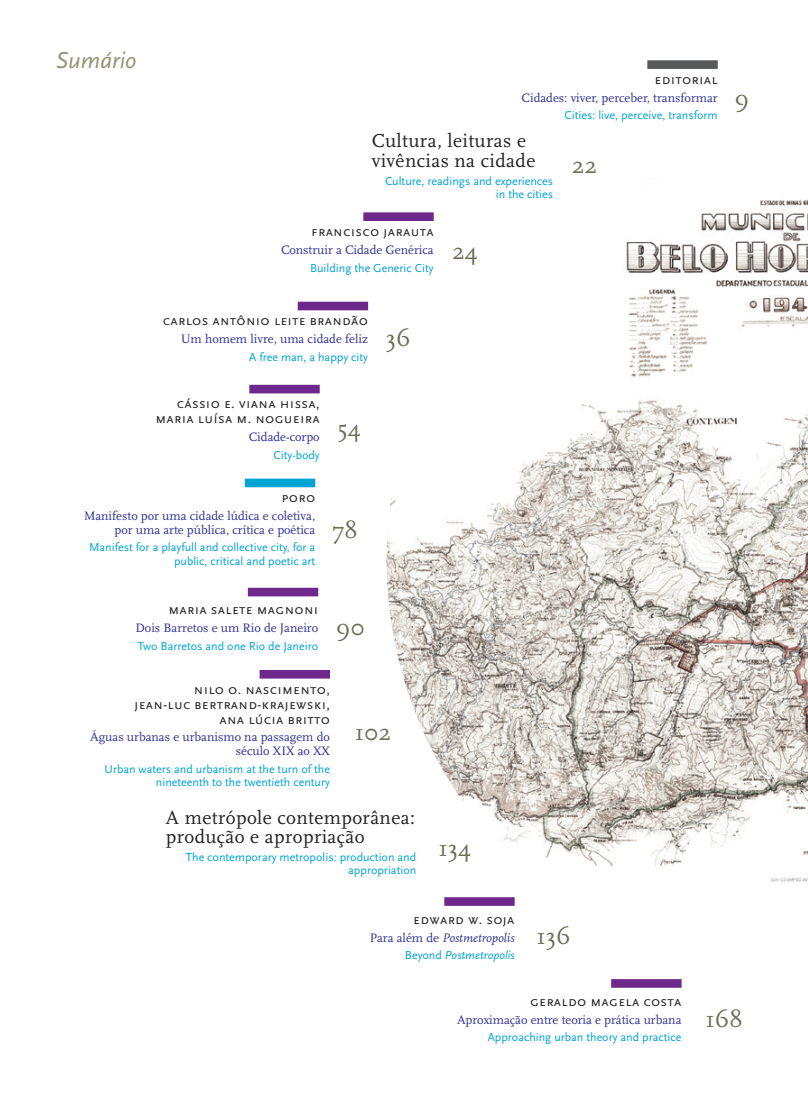
<style>
.page{position:relative;width:808px;height:1106px;background:#fff}
.page>*{position:absolute;margin:0;border:0;box-sizing:border-box;transform-origin:0 0}
.Notas_-_ímpar_-_1{font:24px "Scala";color:#6d6b54}
.título{font:italic 24px "Scala Sans";color:#969273}
.t1{font:19.5px/19.5px "Scala";letter-spacing:.02em;color:#231f20}
.t2{font:14.25px/15px "Scala Sans Caps";letter-spacing:.02em;color:#231f20;text-align:right}
.t3{font:12.75px/13.5px "Scala";color:#2e3092;text-align:right}
.t4{font:italic 12.75px "Scala";color:#2e3092}
.t5{font:12px/13.5px "Scala Sans";color:#00a4d3;text-align:right}
.t6{font:italic 12px "Scala Sans";color:#00a4d3}
.s1{font-style:normal}
</style>
<div class="page">
<div style="left:647px;top:60px;width:71px;height:9px;background:#57585a"></div>
<div style="left:363px;top:212px;width:71px;height:9px;background:#6e278a"></div>
<div style="left:298px;top:302px;width:70px;height:8px;background:#6e278a"></div>
<div style="left:611px;top:979px;width:70px;height:8px;background:#6e278a"></div>
<div style="left:249px;top:385px;width:71px;height:8px;background:#6e278a"></div>
<div style="left:245px;top:478px;width:70px;height:9px;background:#00a4d3"></div>
<div style="left:248px;top:588px;width:70px;height:8px;background:#6e278a"></div>
<div style="left:260px;top:670px;width:70px;height:8px;background:#6e278a"></div>
<img style="left:387px;top:199px;width:421px;height:707px">
<p class="título" style="left:56px;top:47px;width:83px">Sumário</p>
<p class="t2" style="left:655px;top:72px;width:65px">editorial</p>
<p class="t3" style="left:521px;top:91px;width:198px">Cidades: viver, perceber, transformar</p>
<p class="t5" style="left:564px;top:109px;width:155px">Cities: live, perceive, transform</p>
<p class="t1" style="left:372px;top:132px;width:165px">Cultura, leituras e vivências na cidade</p>
<p class="t5" style="left:385px;top:174px;width:170px">Culture, readings and experiences in the cities</p>
<p class="t2" style="left:311px;top:224px;width:124px">francisco jarauta</p>
<p class="t3" style="left:281px;top:243px;width:154px">Construir a Cidade Genérica</p>
<p class="t5" style="left:310px;top:261px;width:125px">Building the Generic City</p>
<p class="t2" style="left:163px;top:313px;width:207px">carlos antônio leite brandão</p>
<p class="t3" style="left:181px;top:332px;width:189px">Um homem livre, uma cidade feliz</p>
<p class="t5" style="left:249px;top:350px;width:120px">A free man, a happy city</p>
<p class="t2" style="left:155px;top:396px;width:166px">cássio e. viana hissa, maria luísa m. nogueira</p>
<p class="t3" style="left:249px;top:430px;width:72px">Cidade-corpo</p>
<p class="t5" style="left:274px;top:448px;width:48px">City-body</p>
<p class="Notas_-_ímpar_-_1" style="left:337px;top:415px;width:25px">54</p>
<p class="Notas_-_ímpar_-_1" style="left:386px;top:325px;width:26px">36</p>
<p class="Notas_-_ímpar_-_1" style="left:452px;top:238px;width:27px">24</p>
<p class="Notas_-_ímpar_-_1" style="left:572px;top:152px;width:27px">22</p>
<p class="t2" style="left:282px;top:490px;width:35px">poro</p>
<p class="t3" style="left:84px;top:509px;width:233px">Manifesto por uma cidade lúdica e coletiva, por uma arte pública, crítica e poética</p>
<p class="t5" style="left:89px;top:541px;width:228px">Manifest for a playfull and collective city, for a public, critical and poetic art</p>
<p class="Notas_-_ímpar_-_1" style="left:333px;top:517px;width:26px">78</p>
<p class="t2" style="left:168px;top:602px;width:151px">maria salete magnoni</p>
<p class="t3" style="left:135px;top:621px;width:184px">Dois Barretos e um Rio de Janeiro</p>
<p class="t5" style="left:138px;top:639px;width:182px">Two Barretos and one Rio de Janeiro</p>
<p class="Notas_-_ímpar_-_1" style="left:336px;top:614px;width:31px">90</p>
<p class="t2" style="left:134px;top:681px;width:197px">nilo o. nascimento, jean-luc bertrand-krajewski, ana lúcia britto</p>
<p class="t3" style="left:90px;top:730px;width:241px">Águas urbanas e urbanismo na passagem do século XIX ao XX</p>
<p class="t5" style="left:105px;top:762px;width:227px">Urban waters and urbanism at the turn of the nineteenth to the twentieth century</p>
<p class="Notas_-_ímpar_-_1" style="left:355px;top:719px;width:38px">102</p>
<p class="t1" style="left:166px;top:808px;width:251px">A metrópole contemporânea: produção e apropriação</p>
<p class="t5" style="left:186px;top:850px;width:232px">The contemporary metropolis: production and appropriation</p>
<p class="Notas_-_ímpar_-_1" style="left:438px;top:834px;width:34px">134</p>
<p class="t2" style="left:413px;top:912px;width:103px">edward w. soja</p>
<p class="t4" style="left:370px;top:930px;width:146px"><span class="s1">Para além de</span> Postmetropolis</p>
<p class="t6" style="left:405px;top:949px;width:111px"><span class="s1">Beyond</span> Postmetropolis</p>
<p class="Notas_-_ímpar_-_1" style="left:536px;top:923px;width:36px">136</p>
<p class="Notas_-_ímpar_-_1" style="left:734px;top:85px;width:16px">9</p>
<p class="t2" style="left:530px;top:993px;width:153px">geraldo magela costa</p>
<p class="t3" style="left:457px;top:1012px;width:226px">Aproximação entre teoria e prática urbana</p>
<p class="t5" style="left:488px;top:1030px;width:195px">Approaching urban theory and practice</p>
<p class="Notas_-_ímpar_-_1" style="left:705px;top:1006px;width:39px">168</p>
</div>
